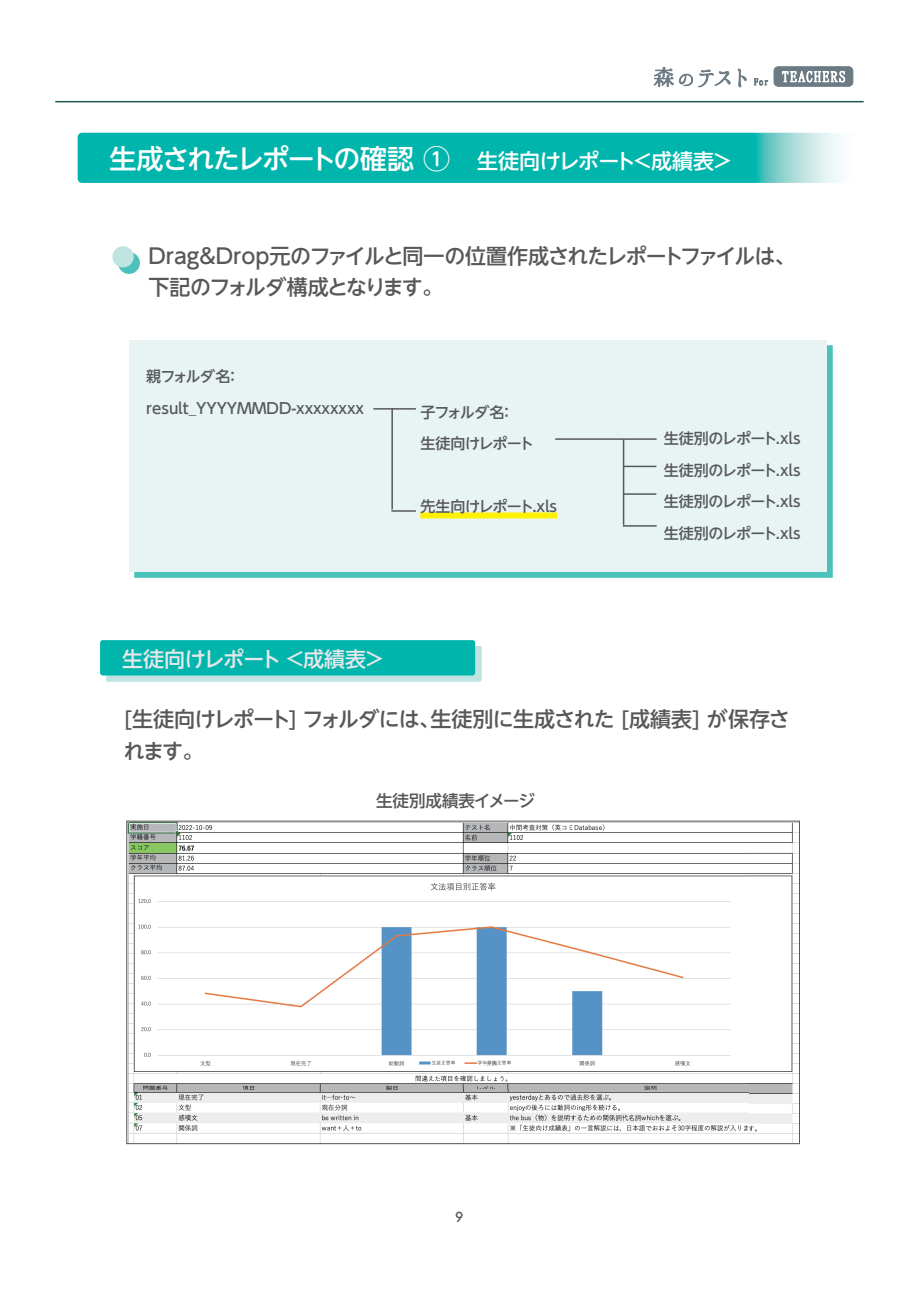
<style>
.page{position:relative;width:919px;height:1289px;background:#fff}
.page>*{position:absolute;margin:0;border:0;box-sizing:border-box;transform-origin:0 0}
.t1{font:500 27px "UD Shin Go NT Pr 6 N";letter-spacing:-.05em;color:#fff}
.t2{font:500 21px/31.5px "UD Shin Go NT Pr 6 N";letter-spacing:-.045em;color:#57585a}
.t3{font:500 21px "UD Shin Go NT Pr 6 N";letter-spacing:-.02em;color:#e6e7e9}
.t4{font:500 16.5px "UD Shin Go NT Pr 6 N";color:#57585a}
.t5{font:500 15px/31.5px "UD Shin Go NT Pr 6 N";color:#57585a}
.t6{font:500 15px/31.5px "UD Shin Go NT Pr 6 N";letter-spacing:-.05em;color:#57585a}
.t7{font:500 15px "UD Shin Go NT Pr 6 N";letter-spacing:-.02em;color:#57585a}
.t8{font:500 13.5px "Futura";color:#57585a}
.s1{font-size:21px}
</style>
<div class="page">
<hr style="left:55px;top:101px;width:808px;height:1px;background:#1c5956">
<svg style="left:738px;top:69px;width:8px;height:18px"></svg>
<svg style="left:653px;top:67px;width:77px;height:20px"></svg>
<div style="left:774px;top:67px;width:78px;height:19px;background:#6b7a83;border-radius:4px"></div>
<div style="left:773px;top:67px;width:80px;height:19px;border:1px solid #6b7a83;border-radius:4px"></div>
<svg style="left:753px;top:78px;width:15px;height:8px"></svg>
<svg style="left:781px;top:70px;width:64px;height:17px"></svg>
<img style="left:128px;top:823px;width:669px;height:318px">
<img style="left:135px;top:345px;width:697px;height:232px">
<div style="left:129px;top:340px;width:697px;height:231px;background:#e8f3f3"></div>
<img style="left:78px;top:133px;width:763px;height:50px">
<div style="left:420px;top:512px;width:137px;height:6px;background:#fff101"></div>
<hr style="left:373px;top:408px;width:43px;height:1px;background:#57585a">
<hr style="left:391px;top:408px;width:2px;height:101px;background:#57585a">
<svg style="left:391px;top:510px;width:25px;height:1px"></svg>
<hr style="left:555px;top:438px;width:101px;height:2px;background:#57585a">
<hr style="left:622px;top:439px;width:2px;height:86px;background:#57585a">
<hr style="left:622px;top:525px;width:34px;height:1px;background:#57585a">
<hr style="left:623px;top:465px;width:33px;height:2px;background:#57585a">
<hr style="left:623px;top:493px;width:33px;height:2px;background:#57585a">
<img style="left:106px;top:646px;width:375px;height:35px">
<div style="left:100px;top:640px;width:375px;height:35px;background:#00b5ac;border-radius:3px"></div>
<img style="left:118px;top:253px;width:22px;height:20px">
<div style="left:112px;top:246px;width:22px;height:21px;background:#bfe4e1;border-radius:50%"></div>
<p class="t1" style="left:109px;top:137px;width:623px">生成されたレポートの確認 ①　<span class="s1">生徒向けレポート&lt;成績表&gt;</span></p>
<p class="t2" style="left:148px;top:239px;width:649px">Drag&amp;Drop元のファイルと同一の位置作成されたレポートファイルは、下記のフォルダ構成となります。</p>
<p class="t5" style="left:146px;top:360px;width:219px">親フォルダ名：result_YYYYMMDD-xxxxxxxx</p>
<p class="t6" style="left:420px;top:396px;width:115px">子フォルダ名：<br>生徒向けレポート</p>
<p class="t7" style="left:420px;top:494px;width:138px">先生向けレポート.xls</p>
<p class="t5" style="left:663px;top:422px;width:138px;text-align:justify">生徒別のレポート.xls生徒別のレポート.xls生徒別のレポート.xls生徒別のレポート.xls</p>
<p class="t3" style="left:122px;top:642px;width:262px">生徒向けレポート &lt;成績表&gt;</p>
<p class="t2" style="left:124px;top:703px;width:667px">[生徒向けレポート] フォルダには、生徒別に生成された [成績表] が保存されます。</p>
<p class="t4" style="left:376px;top:786px;width:160px">生徒別成績表イメージ</p>
<p class="t8" style="left:455px;top:1207px;width:10px">9</p>
</div>
